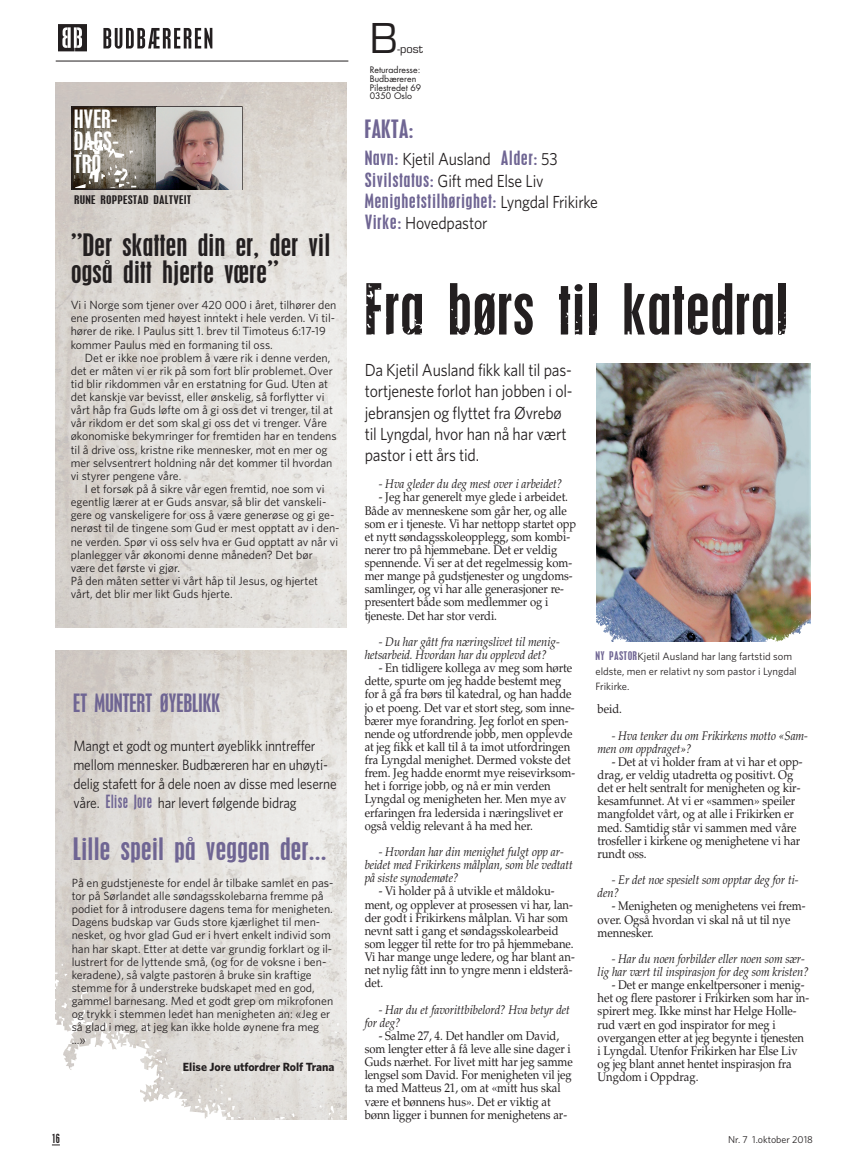
<style>
.page{position:relative;width:851px;height:1170px;background:#fff}
.page>*{position:absolute;margin:0;border:0;box-sizing:border-box;transform-origin:0 0}
.t1{font:condensed 62.5px "Mt Placard";letter-spacing:.005em;color:#231f20;scale:1.1 1}
.t2{font:45px "Eurostile";color:#231f20}
.t3{font:condensed 27.5px/27.5px "Mt Placard";letter-spacing:.005em;color:#231f20;scale:1.1 1}
.t4{font:condensed 27.5px "Mt Placard";letter-spacing:.005em;color:#6f6593;scale:1.1 1}
.t5{font:condensed 22.5px "Mt Placard";color:#6f6593}
.t6{font:condensed 22.5px/22.5px "Mt Placard";letter-spacing:.005em;color:#fff;text-align:justify;scale:1.1 1}
.t7{font:condensed 22.5px "Mt Placard";color:#6f6593;scale:1.11 1}
.t8{font:17.5px/21.2px "Whitney";letter-spacing:-.015em;color:#231f20;scale:.9 1}
.t9{font:condensed 17.5px "Mt Placard";letter-spacing:.035em;color:#6f6593;scale:1.1 1}
.t10{font:15px/18.8px "Whitney";letter-spacing:-.01em;color:#231f20;scale:.9 1}
.t11{font:12.5px/13.1px "Palatino";letter-spacing:-.005em;color:#231f20;scale:.9 1}
.t12{font:italic 12.5px/13.1px "Palatino";letter-spacing:-.005em;color:#231f20;scale:.9 1}
.t13{font:12.5px "Eurostile";color:#231f20}
.t14{font:11.88px/13.1px "Whitney";color:#231f20}
.t15{font:700 11.88px "Whitney";color:#231f20}
.t16{font:condensed 11.25px "Mt Placard";color:#231f20}
.t17{font:10.62px/15px "Whitney";color:#231f20}
.t18{font:condensed 10.62px "Mt Placard";letter-spacing:.02em;color:#231f20;scale:1.3 1}
.t19{font:10px "Whitney";color:#231f20}
.t20{font:8.75px/8.6px "Futura";color:#231f20}
.s1{font-family:"Mt Placard";font-stretch:condensed;font-size:16.25px;color:#6f6593}
.s2{font-family:"Mt Placard";font-stretch:condensed;color:#6f6593}
.s3{font-family:"Whitney";font-stretch:normal;color:#231f20}
</style>
<div class="page">
<img style="left:55px;top:82px;width:291px;height:545px">
<img style="left:73px;top:108px;width:167px;height:80px">
<img style="left:58px;top:24px;width:28px;height:28px">
<img style="left:103px;top:27px;width:110px;height:22px">
<hr style="left:56px;top:61px;width:292px;height:1px;background:#231f20">
<img style="left:55px;top:651px;width:291px;height:467px">
<img style="left:75px;top:47px;width:62px;height:141px">
<div style="left:71px;top:106px;width:171px;height:84px;border:1px solid #231f20"></div>
<img style="left:55px;top:998px;width:176px;height:122px">
<img style="left:596px;top:363px;width:214px;height:278px">
<img style="left:596px;top:610px;width:25px;height:32px">
<h3 class="t6" style="left:74px;top:109px;width:42px">HVER-DAGS-TRO</h3>
<p class="t18" style="left:74px;top:194px;width:91px">RUNE ROPPESTAD DALTVEIT</p>
<h3 class="t3" style="left:71px;top:232px;width:237px">”Der skatten din er, der vil også ditt hjerte være”</h3>
<p class="t14" style="left:71px;top:299px;width:267px">Vi i Norge som tjener over 420 000 i året, tilhører den ene prosenten med høyest inntekt i hele verden. Vi til&shy;hører de rike. I Paulus sitt 1. brev til Timoteus 6:17-19 kommer Paulus med en formaning til oss.</p>
<p class="t14" style="left:71px;top:352px;width:267px;text-indent:14px">Det er ikke noe problem å være rik i denne verden, det er måten vi er rik på som fort blir problemet. Over tid blir rikdommen vår en erstatning for Gud. Uten at det kanskje var bevisst, eller ønskelig, så forflytter vi vårt håp fra Guds løfte om å gi oss det vi trenger, til at vår rikdom er det som skal gi oss det vi trenger. Våre økonomiske bekymringer for fremtiden har en tendens til å drive oss, kristne rike mennesker, mot en mer og mer selvsentrert holdning når det kommer til hvordan vi styrer pengene våre.</p>
<p class="t14" style="left:71px;top:483px;width:270px;text-indent:14px">I et forsøk på å sikre vår egen fremtid, noe som vi egentlig lærer at er Guds ansvar, så blir det vanskeli&shy;gere og vanskeligere for oss å være generøse og gi ge&shy;nerøst til de tingene som Gud er mest opptatt av i den&shy;ne verden. Spør vi oss selv hva er Gud opptatt av når vi planlegger vår økonomi denne måneden? Det bør være det første vi gjør.<br>På den måten setter vi vårt håp til Jesus, og hjertet vårt, det blir mer likt Guds hjerte.</p>
<h3 class="t5" style="left:73px;top:691px;width:148px">ET MUNTERT ØYEBLIKK</h3>
<p class="t10" style="left:73px;top:737px;width:294px">Mangt et godt og muntert øyeblikk inntreffer mellom mennesker. Budbæreren har en uhøyti&shy;delig stafett for å dele noen av disse med leserne våre. <span class="s1">Elise Jore</span> har levert følgende bidrag</p>
<h3 class="t4" style="left:73px;top:834px;width:232px">Lille speil på veggen der...</h3>
<p class="t14" style="left:72px;top:877px;width:263px">På en gudstjeneste for endel år tilbake samlet en pas&shy;tor på Sørlandet alle søndagsskolebarna fremme på podiet for å introdusere dagens tema for menigheten.<br>Dagens budskap var Guds store kjærlighet til men&shy;nesket, og hvor glad Gud er i hvert enkelt individ som han har skapt. Etter at dette var grundig forklart og il&shy;lustrert for de lyttende små, (og for de voksne i ben&shy;keradene), så valgte pastoren å bruke sin kraftige stemme for å understreke budskapet med en god, gammel barnesang. Med et godt grep om mikrofonen og trykk i stemmen ledet han menigheten an: «Jeg er så glad i meg, at jeg kan ikke holde øynene fra meg ...»</p>
<p class="t15" style="left:183px;top:1061px;width:153px">Elise Jore utfordrer Rolf Trana</p>
<h2 class="t2" style="left:370px;top:23px;width:29px">B</h2>
<p class="t13" style="left:397px;top:45px;width:27px">-post</p>
<p class="t20" style="left:370px;top:66px;width:53px">Returadresse:<br>Budbæreren<br>Pilestredet 69<br>0350 Oslo</p>
<h3 class="t7" style="left:364px;top:117px;width:45px">FAKTA:</h3>
<h3 class="t8" style="left:364px;top:150px;width:216px"><span class="s2">Navn:</span> Kjetil Ausland <span class="s2">Alder:</span> 53<br><span class="s2">Sivilstatus:</span> Gift med Else Liv</h3>
<h3 class="t9" style="left:364px;top:192px;width:214px">Menighetstilhørighet: <span class="s3">Lyngdal Frikirke</span></h3>
<h3 class="t8" style="left:364px;top:214px;width:138px"><span class="s2">Virke:</span> Hovedpastor</h3>
<h1 class="t1" style="left:364px;top:276px;width:386px">Fra børs til katedral</h1>
<h3 class="t8" style="left:364px;top:361px;width:232px">Da Kjetil Ausland fikk kall til pas&shy;tortjeneste forlot han jobben i ol&shy;jebransjen og flyttet fra Øvrebø til Lyngdal, hvor han nå har vært pastor i ett års tid.</h3>
<p class="t12" style="left:379px;top:479px;width:205px">- Hva gleder du deg mest over i arbeidet?</p>
<p class="t11" style="left:364px;top:492px;width:236px;text-indent:14px">- Jeg har generelt mye glede i arbeidet.<br>Både av menneskene som går her, og alle som er i tjeneste. Vi har nettopp startet opp et nytt søndagsskoleopplegg, som kombi&shy;nerer tro på hjemmebane. Det er veldig spennende. Vi ser at det regelmessig kom&shy;mer mange på gudstjenester og ungdoms&shy;samlinger, og vi har alle generasjoner re&shy;presentert både som medlemmer og i tjeneste. Det har stor verdi.</p>
<p class="t12" style="left:364px;top:636px;width:218px;text-indent:14px">- Du har gått fra næringslivet til menig&shy;hetsarbeid. Hvordan har du opplevd det?</p>
<p class="t11" style="left:364px;top:662px;width:235px;text-indent:14px">- En tidligere kollega av meg som hørte dette, spurte om jeg hadde bestemt meg for å gå fra børs til katedral, og han hadde jo et poeng. Det var et stort steg, som inne&shy;bærer mye forandring. Jeg forlot en spen&shy;nende og utfordrende jobb, men opplevde at jeg fikk et kall til å ta imot utfordringen fra Lyngdal menighet. Dermed vokste det frem. Jeg hadde enormt mye reisevirksom&shy;het i forrige jobb, og nå er min verden Lyngdal og menigheten her. Men mye av erfaringen fra ledersida i næringslivet er også veldig relevant å ha med her.</p>
<p class="t12" style="left:364px;top:846px;width:233px;text-indent:14px">- Hvordan har din menighet fulgt opp ar&shy;beidet med Frikirkens målplan, som ble vedtatt på siste synodemøte?</p>
<p class="t11" style="left:364px;top:885px;width:235px;text-indent:14px">- Vi holder på å utvikle et måldoku&shy;ment, og opplever at prosessen vi har, lan&shy;der godt i Frikirkens målplan. Vi har som nevnt satt i gang et søndagsskolearbeid som legger til rette for tro på hjemmebane.<br>Vi har mange unge ledere, og har blant an&shy;net nylig fått inn to yngre menn i eldsterå&shy;det.</p>
<p class="t12" style="left:364px;top:1004px;width:229px;text-indent:14px">- Har du et favorittbibelord? Hva betyr det for deg?</p>
<p class="t11" style="left:364px;top:1030px;width:233px;text-indent:14px">- Salme 27, 4. Det handler om David, som lengter etter å få leve alle sine dager i Guds nærhet. For livet mitt har jeg samme lengsel som David. For menigheten vil jeg ta med Matteus 21, om at «mitt hus skal være et bønnens hus». Det er viktig at bønn ligger i bunnen for menighetens ar-</p>
<p class="t17" style="left:595px;top:649px;width:203px"><span class="s2">NY PASTOR</span>Kjetil Ausland har lang fartstid som eldste, men er relativt ny som pastor i Lyngdal<br>Frikirke.</p>
<p class="t11" style="left:597px;top:704px;width:29px">beid.</p>
<p class="t12" style="left:597px;top:730px;width:235px;text-indent:14px">- Hva tenker du om Frikirkens motto «Sam&shy;men om oppdraget»?</p>
<p class="t11" style="left:597px;top:756px;width:229px;text-indent:14px">- Det at vi holder fram at vi har et opp&shy;drag, er veldig utadretta og positivt. Og det er helt sentralt for menigheten og kir&shy;kesamfunnet. At vi er «sammen» speiler mangfoldet vårt, og at alle i Frikirken er med. Samtidig står vi sammen med våre trosfeller i kirkene og menighetene vi har rundt oss.</p>
<p class="t12" style="left:597px;top:874px;width:225px;text-indent:14px">- Er det noe spesielt som opptar deg for ti&shy;den?</p>
<p class="t11" style="left:597px;top:900px;width:232px;text-indent:14px">- Menigheten og menighetens vei frem&shy;over. Også hvordan vi skal nå ut til nye mennesker.</p>
<p class="t12" style="left:597px;top:953px;width:236px;text-indent:14px">- Har du noen forbilder eller noen som sær&shy;lig har vært til inspirasjon for deg som kristen?</p>
<p class="t11" style="left:597px;top:979px;width:236px;text-indent:14px">- Det er mange enkeltpersoner i menig&shy;het og flere pastorer i Frikirken som har in&shy;spirert meg. Ikke minst har Helge Holle&shy;rud vært en god inspirator for meg i overgangen etter at jeg begynte i tjenesten i Lyngdal. Utenfor Frikirken har Else Liv og jeg blant annet hentet inspirasjon fra Ungdom i Oppdrag.</p>
<p class="t16" style="left:52px;top:1132px;width:9px">16</p>
<p class="t19" style="left:728px;top:1135px;width:86px">Nr. 7 1.oktober 2018</p>
</div>
